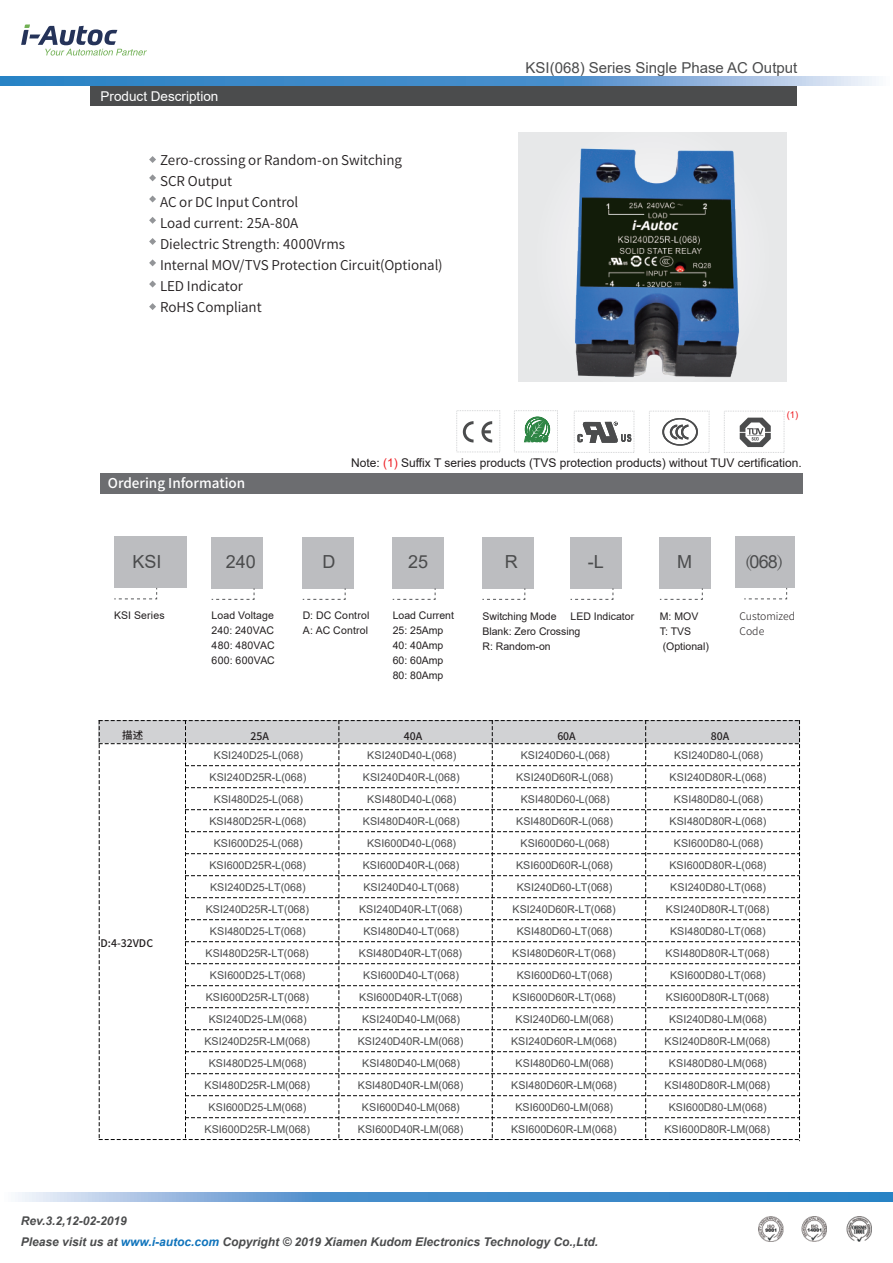
<style>
.page{position:relative;width:893px;height:1263px;background:#fff}
.page>*{position:absolute;margin:0;border:0;box-sizing:border-box;transform-origin:0 0}
.t1{font:18px "Arial";color:#4b4c4d}
.t2{font:15px "Arial";color:#4b4c4d}
.t3{font:13.5px/21px "Source Han Sans CN";letter-spacing:-.005em;color:#231f20}
.t4{font:500 13.5px "Source Han Sans CN";color:#fff}
.t5{font:13.5px "Arial";color:#fff}
.t6{font:italic 700 12px/21px "Arial";color:#4b4c4d}
.t7{font:12px "Arial";color:#231f20}
.t8{font:10.65px/22px "Arial";letter-spacing:-.005em;color:#4b4c4d;text-align:center}
.t9{font:10.5px/15px "Arial";color:#231f20}
.t10{font:500 10.5px "Source Han Sans CN";color:#231f20}
.t11{font:10.5px/15px "Arial";letter-spacing:.02em;color:#231f20}
.t12{font:300 10.5px/15px "Source Han Sans CN";color:#231f20}
.t13{font:9.45px "Arial";color:#ee1d23}
.s1{font-family:"Arial"}
.s2{color:#ee1d23}
.s3{font-family:"Adobe Song Std";font-weight:300}
.s4{color:#1074bc}
</style>
<div class="page">
<svg style="left:21px;top:24px;width:126px;height:32px"></svg>
<img style="left:759px;top:1216px;width:113px;height:26px">
<div style="left:114px;top:537px;width:73px;height:51px;background:#bcbdc0"></div>
<svg style="left:114px;top:588px;width:43px;height:12px"></svg>
<div style="left:212px;top:537px;width:51px;height:51px;background:#bcbdc0"></div>
<svg style="left:212px;top:588px;width:43px;height:12px"></svg>
<div style="left:303px;top:537px;width:51px;height:51px;background:#bcbdc0"></div>
<svg style="left:303px;top:588px;width:43px;height:12px"></svg>
<div style="left:393px;top:537px;width:51px;height:51px;background:#bcbdc0"></div>
<svg style="left:393px;top:588px;width:43px;height:12px"></svg>
<div style="left:482px;top:537px;width:51px;height:51px;background:#bcbdc0"></div>
<svg style="left:482px;top:588px;width:44px;height:12px"></svg>
<div style="left:570px;top:537px;width:52px;height:51px;background:#bcbdc0"></div>
<svg style="left:570px;top:588px;width:44px;height:12px"></svg>
<div style="left:660px;top:537px;width:51px;height:51px;background:#bcbdc0"></div>
<svg style="left:660px;top:588px;width:43px;height:12px"></svg>
<div style="left:90px;top:86px;width:707px;height:20px;background:#4b4c4d"></div>
<svg style="left:149px;top:217px;width:7px;height:7px"></svg>
<svg style="left:149px;top:238px;width:7px;height:7px"></svg>
<svg style="left:149px;top:259px;width:7px;height:7px"></svg>
<svg style="left:149px;top:281px;width:7px;height:6px"></svg>
<svg style="left:149px;top:303px;width:7px;height:7px"></svg>
<svg style="left:149px;top:156px;width:7px;height:7px"></svg>
<svg style="left:149px;top:196px;width:7px;height:6px"></svg>
<svg style="left:149px;top:174px;width:7px;height:7px"></svg>
<div style="left:100px;top:473px;width:702px;height:20px;background:#6c6d70"></div>
<div style="left:518px;top:132px;width:269px;height:249px;background:#e7e8e9"></div>
<div style="left:735px;top:537px;width:60px;height:51px;background:#bcbdc0"></div>
<svg style="left:744px;top:588px;width:43px;height:12px"></svg>
<div style="left:456px;top:410px;width:44px;height:42px;border:1px dashed #d1d2d4"></div>
<div style="left:514px;top:410px;width:44px;height:42px;border:1px dashed #d1d2d4"></div>
<svg style="left:463px;top:421px;width:29px;height:21px"></svg>
<svg style="left:524px;top:417px;width:26px;height:25px"></svg>
<div style="left:574px;top:411px;width:60px;height:42px;border:1px dashed #d1d2d4"></div>
<div style="left:649px;top:411px;width:60px;height:42px;border:1px dashed #d1d2d4"></div>
<svg style="left:740px;top:418px;width:31px;height:29px"></svg>
<div style="left:724px;top:411px;width:60px;height:42px;border:1px dashed #d1d2d4"></div>
<svg style="left:577px;top:422px;width:54px;height:21px"></svg>
<svg style="left:662px;top:418px;width:36px;height:28px"></svg>
<img style="left:562px;top:148px;width:187px;height:234px">
<svg style="left:99px;top:720px;width:701px;height:421px"></svg>
<svg style="left:18px;top:1192px;width:875px;height:9px"></svg>
<svg style="left:0;top:77px;width:876px;height:8px"></svg>
<p class="t5" style="left:101px;top:87px;width:119px">Product Description</p>
<p class="t3" style="left:160px;top:149px;width:284px">Zero-crossing or Random-on Switching<br>SCR Output<br>AC or DC Input Control<br>Load current<span class="s1">:</span> 25A-80A<br>Dielectric Strength<span class="s1">:</span> 4000Vrms<br>Internal MOV/TVS Protection Circuit(Optional)<br>LED Indicator<br>RoHS Compliant</p>
<h2 class="t2" style="left:525px;top:57px;width:273px">KSI(068) Series Single Phase AC Output</h2>
<p class="t13" style="left:787px;top:408px;width:13px">(1)</p>
<p class="t7" style="left:351px;top:455px;width:452px">Note: <span class="s2">(1)</span> Suffix T series products (TVS protection products) without TUV certification.</p>
<p class="t4" style="left:108px;top:475px;width:139px">Ordering Information</p>
<h1 class="t1" style="left:132px;top:549px;width:31px">KSI</h1>
<h1 class="t1" style="left:226px;top:550px;width:32px">240</h1>
<h1 class="t1" style="left:323px;top:550px;width:14px">D</h1>
<h1 class="t1" style="left:408px;top:550px;width:22px">25</h1>
<h1 class="t1" style="left:505px;top:550px;width:14px">R</h1>
<h1 class="t1" style="left:588px;top:550px;width:18px">-L</h1>
<h1 class="t1" style="left:677px;top:550px;width:16px">M</h1>
<h1 class="t1" style="left:735px;top:549px;width:60px"><span class="s3">（</span>068<span class="s3">）</span></h1>
<p class="t9" style="left:114px;top:607px;width:52px">KSI Series</p>
<p class="t9" style="left:212px;top:608px;width:65px;text-align:justify">Load Voltage 240: 240VAC 480: 480VAC 600: 600VAC</p>
<p class="t11" style="left:303px;top:608px;width:68px">D: DC Control<br>A: AC Control</p>
<p class="t9" style="left:393px;top:608px;width:63px">Load Current<br>25: 25Amp<br>40: 40Amp<br>60: 60Amp<br>80: 80Amp</p>
<p class="t9" style="left:482px;top:609px;width:100px">Switching Mode<br>Blank: Zero Crossing<br>R: Random-on</p>
<p class="t9" style="left:570px;top:609px;width:65px">LED Indicator</p>
<p class="t9" style="left:660px;top:609px;width:51px">M: MOV<br>T: TVS (Optional)</p>
<p class="t12" style="left:739px;top:609px;width:57px">Customized<br>Code</p>
<p class="t10" style="left:122px;top:729px;width:23px">描述</p>
<p class="t10" style="left:101px;top:937px;width:54px">D:4-32VDC</p>
<p class="t10" style="left:251px;top:730px;width:20px">25A</p>
<p class="t10" style="left:404px;top:730px;width:20px">40A</p>
<p class="t10" style="left:557px;top:730px;width:20px">60A</p>
<p class="t10" style="left:711px;top:730px;width:20px">80A</p>
<p class="t8" style="left:214px;top:744px;width:91px">KSI240D25-L(068)</p>
<p class="t8" style="left:367px;top:744px;width:91px">KSI240D40-L(068)</p>
<p class="t8" style="left:521px;top:744px;width:91px">KSI240D60-L(068)</p>
<p class="t8" style="left:210px;top:766px;width:98px">KSI240D25R-L(068)</p>
<p class="t8" style="left:363px;top:766px;width:98px">KSI240D40R-L(068)</p>
<p class="t8" style="left:516px;top:766px;width:98px">KSI240D60R-L(068)</p>
<p class="t8" style="left:670px;top:744px;width:98px">KSI240D80-L(068)<br>KSI240D80R-L(068)<br>KSI480D80-L(068)</p>
<p class="t8" style="left:214px;top:788px;width:91px">KSI480D25-L(068)</p>
<p class="t8" style="left:367px;top:788px;width:91px">KSI480D40-L(068)</p>
<p class="t8" style="left:521px;top:788px;width:91px">KSI480D60-L(068)</p>
<p class="t8" style="left:209px;top:810px;width:98px">KSI480D25R-L(068)</p>
<p class="t8" style="left:363px;top:810px;width:98px">KSI480D40R-L(068)</p>
<p class="t8" style="left:516px;top:810px;width:98px">KSI480D60R-L(068)</p>
<p class="t8" style="left:670px;top:810px;width:98px">KSI480D80R-L(068)</p>
<p class="t8" style="left:214px;top:832px;width:91px">KSI600D25-L(068)</p>
<p class="t8" style="left:367px;top:832px;width:91px">KSI600D40-L(068)</p>
<p class="t8" style="left:520px;top:832px;width:91px">KSI600D60-L(068)</p>
<p class="t8" style="left:674px;top:832px;width:91px">KSI600D80-L(068)</p>
<p class="t8" style="left:209px;top:854px;width:98px">KSI600D25R-L(068)</p>
<p class="t8" style="left:363px;top:854px;width:98px">KSI600D40R-L(068)</p>
<p class="t8" style="left:516px;top:854px;width:98px">KSI600D60R-L(068)</p>
<p class="t8" style="left:666px;top:854px;width:105px">KSI600D80R-L(068)<br>KSI240D80-LT(068)<br>KSI240D80R-LT(068)</p>
<p class="t8" style="left:210px;top:876px;width:97px">KSI240D25-LT(068)</p>
<p class="t8" style="left:363px;top:876px;width:97px">KSI240D40-LT(068)</p>
<p class="t8" style="left:517px;top:876px;width:97px">KSI240D60-LT(068)</p>
<p class="t8" style="left:210px;top:920px;width:97px">KSI480D25-LT(068)</p>
<p class="t8" style="left:363px;top:920px;width:97px">KSI480D40-LT(068)</p>
<p class="t8" style="left:517px;top:920px;width:97px">KSI480D60-LT(068)</p>
<p class="t8" style="left:670px;top:920px;width:97px">KSI480D80-LT(068)</p>
<p class="t8" style="left:210px;top:964px;width:97px">KSI600D25-LT(068)</p>
<p class="t8" style="left:363px;top:964px;width:97px">KSI600D40-LT(068)</p>
<p class="t8" style="left:517px;top:964px;width:97px">KSI600D60-LT(068)</p>
<p class="t8" style="left:670px;top:964px;width:97px">KSI600D80-LT(068)</p>
<p class="t8" style="left:206px;top:898px;width:105px">KSI240D25R-LT(068)</p>
<p class="t8" style="left:359px;top:898px;width:105px">KSI240D40R-LT(068)</p>
<p class="t8" style="left:512px;top:898px;width:105px">KSI240D60R-LT(068)</p>
<p class="t8" style="left:206px;top:942px;width:105px">KSI480D25R-LT(068)</p>
<p class="t8" style="left:359px;top:942px;width:105px">KSI480D40R-LT(068)</p>
<p class="t8" style="left:512px;top:942px;width:105px">KSI480D60R-LT(068)</p>
<p class="t8" style="left:666px;top:942px;width:105px">KSI480D80R-LT(068)</p>
<p class="t8" style="left:206px;top:986px;width:105px">KSI600D25R-LT(068)</p>
<p class="t8" style="left:359px;top:986px;width:105px">KSI600D40R-LT(068)</p>
<p class="t8" style="left:512px;top:986px;width:105px">KSI600D60R-LT(068)</p>
<p class="t8" style="left:666px;top:986px;width:105px">KSI600D80R-LT(068)</p>
<p class="t8" style="left:209px;top:1008px;width:99px">KSI240D25-LM(068)</p>
<p class="t8" style="left:362px;top:1008px;width:99px">KSI240D40-LM(068)</p>
<p class="t8" style="left:515px;top:1008px;width:99px">KSI240D60-LM(068)</p>
<p class="t8" style="left:204px;top:1030px;width:107px">KSI240D25R-LM(068)</p>
<p class="t8" style="left:358px;top:1030px;width:107px">KSI240D40R-LM(068)</p>
<p class="t8" style="left:511px;top:1030px;width:107px">KSI240D60R-LM(068)</p>
<p class="t8" style="left:209px;top:1052px;width:99px">KSI480D25-LM(068)</p>
<p class="t8" style="left:362px;top:1052px;width:99px">KSI480D40-LM(068)</p>
<p class="t8" style="left:516px;top:1052px;width:99px">KSI480D60-LM(068)</p>
<p class="t8" style="left:665px;top:1008px;width:107px">KSI240D80-LM(068)<br>KSI240D80R-LM(068)<br>KSI480D80-LM(068)</p>
<p class="t8" style="left:205px;top:1074px;width:107px">KSI480D25R-LM(068)</p>
<p class="t8" style="left:358px;top:1074px;width:107px">KSI480D40R-LM(068)</p>
<p class="t8" style="left:511px;top:1074px;width:107px">KSI480D60R-LM(068)</p>
<p class="t8" style="left:665px;top:1074px;width:107px">KSI480D80R-LM(068)</p>
<p class="t8" style="left:209px;top:1096px;width:99px">KSI600D25-LM(068)</p>
<p class="t8" style="left:362px;top:1096px;width:99px">KSI600D40-LM(068)</p>
<p class="t8" style="left:515px;top:1096px;width:99px">KSI600D60-LM(068)</p>
<p class="t8" style="left:669px;top:1096px;width:99px">KSI600D80-LM(068)</p>
<p class="t8" style="left:205px;top:1118px;width:107px">KSI600D25R-LM(068)</p>
<p class="t8" style="left:358px;top:1118px;width:107px">KSI600D40R-LM(068)</p>
<p class="t8" style="left:511px;top:1118px;width:107px">KSI600D60R-LM(068)</p>
<p class="t8" style="left:664px;top:1118px;width:107px">KSI600D80R-LM(068)</p>
<p class="t6" style="left:21px;top:1210px;width:579px">Rev.3.2,12-02-2019<br>Please visit us at <span class="s4">www.i-autoc.com</span> Copyright © 2019 Xiamen Kudom Electronics Technology Co.,Ltd.</p>
</div>
